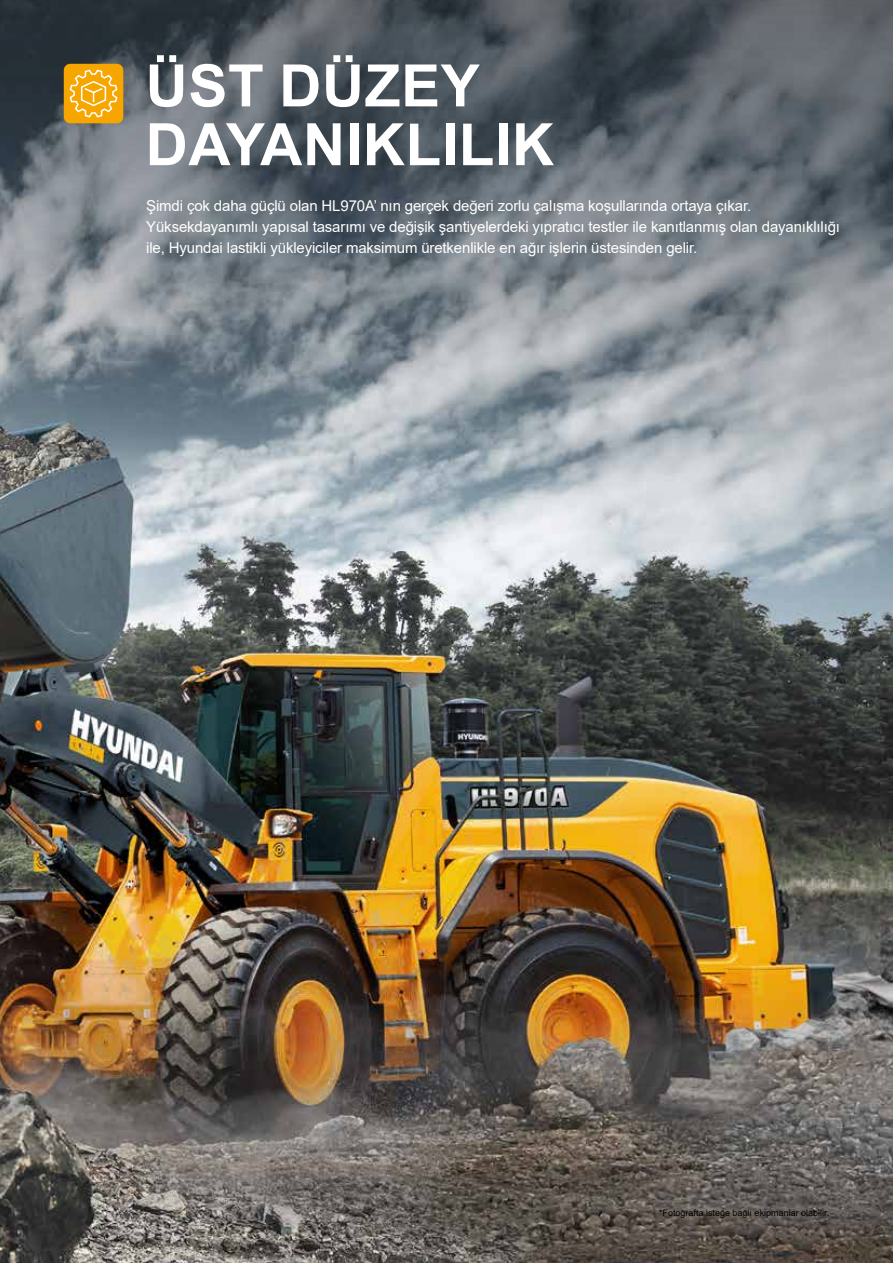
<style>
.page{position:relative;width:893px;height:1263px;background:#fff}
.page>*{position:absolute;margin:0;border:0;box-sizing:border-box;transform-origin:0 0}
.t1{font:700 58.5px/58.8px "Arial";letter-spacing:.01em;color:#fff}
.t2{font:15px/21px "Arial";letter-spacing:-.01em;color:#fff}
.t3{font:9px "Arial";color:#000}
</style>
<div class="page">
<img style="left:0;top:349px;width:893px;height:914px">
<svg style="left:0;top:0;width:893px;height:349px;background:#676e76"></svg>
<div style="left:64px;top:64px;width:59px;height:59px;background:#f7a600;border-radius:6px"></div>
<svg style="left:69px;top:69px;width:49px;height:49px"></svg>
<h1 class="t1" style="left:146px;top:57px;width:410px">ÜST DÜZEY<br>DAYANIKLILIK</h1>
<p class="t2" style="left:146px;top:195px;width:695px">Şimdi çok daha güçlü olan HL970A’ nın gerçek değeri zorlu çalışma koşullarında ortaya çıkar.<br>Yüksekdayanımlı yapısal tasarımı ve değişik şantiyelerdeki yıpratıcı testler ile kanıtlanmış olan dayanıklılığı ile, Hyundai lastikli yükleyiciler maksimum üretkenlikle en ağır işlerin üstesinden gelir.</p>
<p class="t3" style="left:659px;top:1207px;width:172px">*Fotoğrafta isteğe bağlı ekipmanlar olabilir.</p>
</div>
